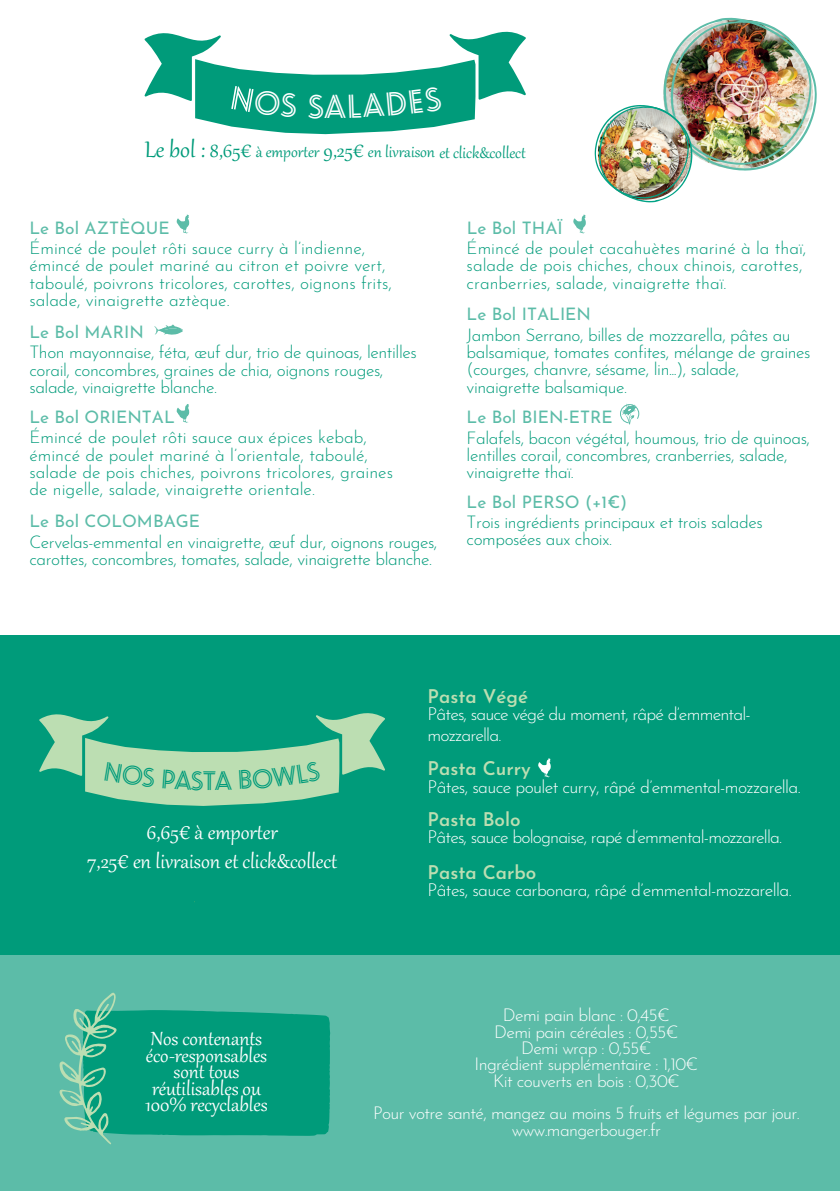
<style>
.page{position:relative;width:840px;height:1191px;background:#fff}
.page>*{position:absolute;margin:0;border:0;box-sizing:border-box;transform-origin:0 0}
.t1{font:44.2px "Oskar Inline Two";color:#fff}
.t2{font:31px "Oskar Inline Two";color:#009b7a}
.t3{font:30.6px "Oskar Inline Two";color:#009b7a}
.t4{font:24.6px/29.6px "Gabriola";color:#fff;text-align:center}
.t5{font:23.6px "Gabriola";color:#fff}
.t6{font:19px "Gabriola";color:#009b7a}
.t7{font:600 18.8px "Josefin Sans";color:#bcdeb2}
.t8{font:300 17.6px/21.2px "Josefin Sans";letter-spacing:-.05em;color:#fff}
.t9{font:300 17.4px/16.4px "Josefin Sans";letter-spacing:-.035em;color:#fff;text-align:center}
.t10{font:300 17.2px/17.2px "Josefin Sans";letter-spacing:-.025em;color:#009b7a}
.t11{font:300 17.2px/17.2px "Josefin Sans";color:#009b7a}
.t12{font:17.2px "Josefin Sans";color:#5cbca8}
.s1{font-size:27.6px}
.s2{font-size:23.6px}
</style>
<div class="page">
<div style="left:0;top:635px;width:839px;height:325px;background:#009b7a"></div>
<div style="left:0;top:955px;width:839px;height:236px;background:#5cbca8"></div>
<svg style="left:59px;top:992px;width:271px;height:152px"></svg>
<img style="left:594px;top:18px;width:222px;height:184px">
<svg style="left:176px;top:215px;width:13px;height:19px"></svg>
<svg style="left:176px;top:404px;width:13px;height:19px"></svg>
<svg style="left:154px;top:324px;width:29px;height:11px"></svg>
<svg style="left:573px;top:215px;width:12px;height:19px"></svg>
<svg style="left:620px;top:404px;width:19px;height:20px"></svg>
<svg style="left:538px;top:758px;width:12px;height:19px"></svg>
<svg style="left:144px;top:31px;width:381px;height:103px"></svg>
<svg style="left:39px;top:713px;width:346px;height:93px"></svg>
<h1 class="t1" style="left:324px;top:80px;width:23px">a</h1>
<p class="t6" style="left:145px;top:140px;width:382px"><span class="s1">Le bol :</span> <span class="s2">8,65€</span> à emporter <span class="s2">9,25€</span> en livraison et click&amp;collect</p>
<p class="t12" style="left:29px;top:213px;width:142px">Le Bol AZTÈQUE</p>
<p class="t11" style="left:29px;top:238px;width:364px">Émincé de poulet rôti sauce curry à l’indienne, émincé de poulet mariné au citron et poivre vert, taboulé, poivrons tricolores, carottes, oignons frits, salade, vinaigrette aztèque.</p>
<p class="t12" style="left:29px;top:317px;width:116px">Le Bol MARIN</p>
<p class="t10" style="left:29px;top:342px;width:388px">Thon mayonnaise, féta, œuf dur, trio de quinoas, lentilles corail, concombres, graines de chia, oignons rouges, salade, vinaigrette blanche.</p>
<p class="t12" style="left:29px;top:402px;width:147px">Le Bol ORIENTAL</p>
<p class="t11" style="left:29px;top:427px;width:365px">Émincé de poulet rôti sauce aux épices kebab, émincé de poulet mariné à l’orientale, taboulé, salade de pois chiches, poivrons tricolores, graines de nigelle, salade, vinaigrette orientale.</p>
<p class="t12" style="left:29px;top:507px;width:172px">Le Bol COLOMBAGE</p>
<p class="t10" style="left:29px;top:531px;width:409px">Cervelas-emmental en vinaigrette, œuf dur, oignons rouges, carottes, concombres, tomates, salade, vinaigrette blanche.</p>
<p class="t12" style="left:466px;top:213px;width:98px">Le Bol THAÏ</p>
<p class="t11" style="left:466px;top:238px;width:341px">Émincé de poulet cacahuètes mariné à la thaï, salade de pois chiches, choux chinois, carottes, cranberries, salade, vinaigrette thaï.</p>
<p class="t12" style="left:466px;top:300px;width:126px">Le Bol ITALIEN</p>
<p class="t10" style="left:466px;top:324px;width:345px">Jambon Serrano, billes de mozzarella, pâtes au balsamique, tomates confites, mélange de graines (courges, chanvre, sésame, lin...), salade, vinaigrette balsamique.</p>
<p class="t12" style="left:466px;top:403px;width:148px">Le Bol BIEN-ETRE</p>
<p class="t10" style="left:466px;top:427px;width:345px">Falafels, bacon végétal, houmous, trio de quinoas, lentilles corail, concombres, cranberries, salade, vinaigrette thaï.</p>
<p class="t12" style="left:466px;top:488px;width:162px">Le Bol PERSO (+1€)</p>
<p class="t10" style="left:466px;top:512px;width:297px">Trois ingrédients principaux et trois salades composées aux choix.</p>
<h2 class="t2" style="left:211px;top:762px;width:15px">T</h2>
<h3 class="t3" style="left:203px;top:764px;width:15px">T</h3>
<h3 class="t4" style="left:87px;top:815px;width:251px">6,65€ à emporter<br>7,25€ en livraison et click&amp;collect</h3>
<p class="t7" style="left:427px;top:680px;width:102px">Pasta Végé</p>
<p class="t8" style="left:427px;top:701px;width:324px">Pâtes, sauce végé du moment, râpé d’emmental&shy;mozzarella.</p>
<p class="t7" style="left:427px;top:752px;width:105px">Pasta Curry</p>
<p class="t8" style="left:427px;top:774px;width:374px">Pâtes, sauce poulet curry, râpé d’emmental-mozzarella.</p>
<p class="t7" style="left:427px;top:803px;width:94px">Pasta Bolo</p>
<p class="t8" style="left:427px;top:824px;width:355px">Pâtes, sauce bolognaise, rapé d’emmental-mozzarella.</p>
<p class="t7" style="left:427px;top:856px;width:110px">Pasta Carbo</p>
<p class="t8" style="left:427px;top:877px;width:365px">Pâtes, sauce carbonara, râpé d’emmental-mozzarella.</p>
<h3 class="t5" style="left:151px;top:1023px;width:113px">Nos contenants</h3>
<h3 class="t5" style="left:146px;top:1040px;width:123px">éco-responsables</h3>
<h3 class="t5" style="left:173px;top:1056px;width:67px">sont tous</h3>
<h3 class="t5" style="left:152px;top:1072px;width:110px">réutilisables ou</h3>
<h3 class="t5" style="left:145px;top:1089px;width:124px">100% recyclables</h3>
<p class="t9" style="left:474px;top:1005px;width:225px">Demi pain blanc : 0,45€<br>Demi pain céréales : 0,55€<br>Demi wrap : 0,55€<br>Ingrédient supplémentaire : 1,10€<br>Kit couverts en bois : 0,30€</p>
<p class="t9" style="left:373px;top:1103px;width:428px">Pour votre santé, mangez au moins 5 fruits et légumes par jour. www.mangerbouger.fr</p>
</div>
